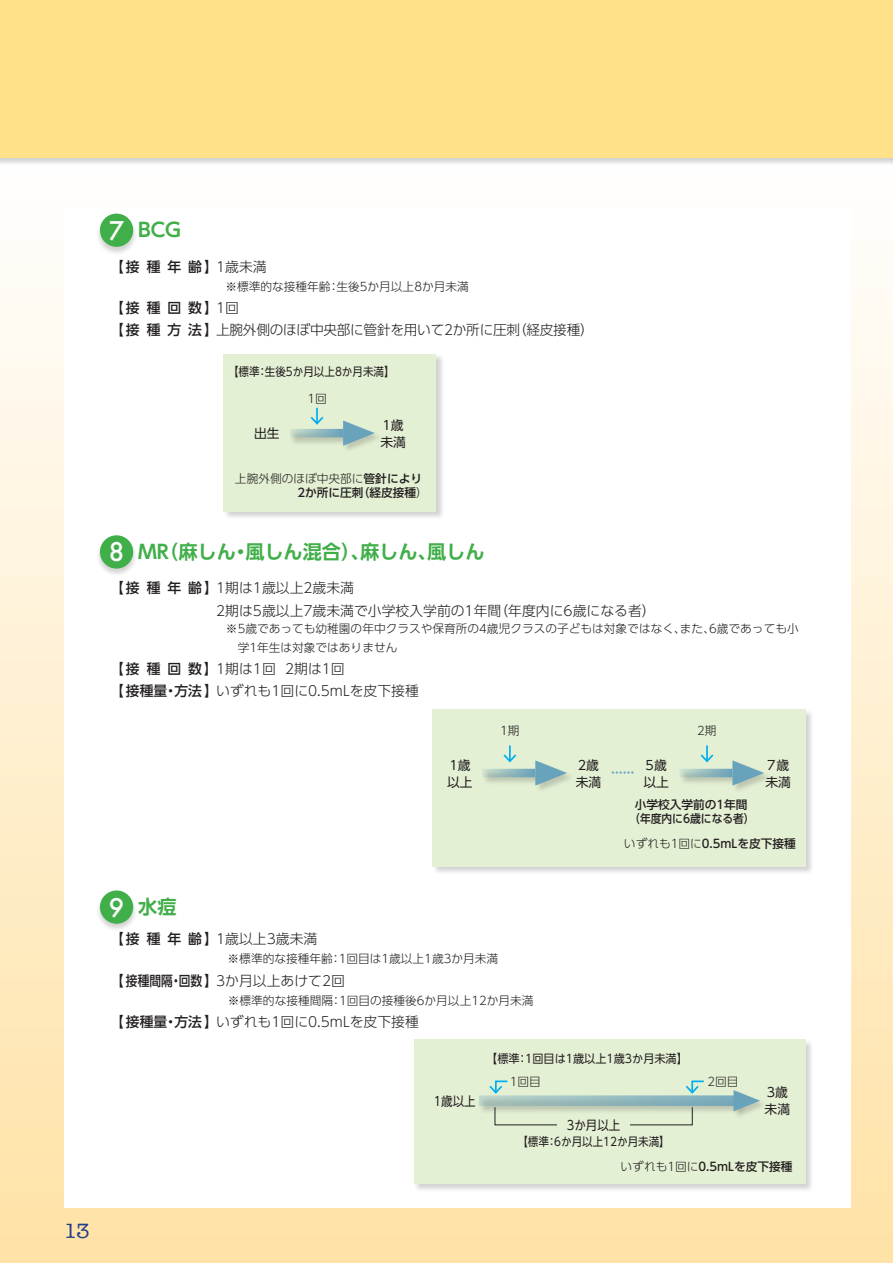
<style>
.page{position:relative;width:893px;height:1263px;background:#fff}
.page>*{position:absolute;margin:0;border:0;box-sizing:border-box;transform-origin:0 0}
.t1{font:21.3px "American Typewriter";color:#253f8e}
.t2{font:700 19.2px "UD Shin Go Pro De";color:#40ae49}
.t3{font:300 13.8px/22.4px "UD Shin Go Pro";color:#231f20}
.t4{font:300 13.8px "UD Shin Go Pro";letter-spacing:-.02em;color:#231f20}
.t5{font:500 13.8px "UD Shin Go NT Pro";color:#231f20}
.t6{font:12.75px/17px "UD Shin Go NT Pro";color:#231f20}
.t7{font:12.75px "UD Shin Go NT Pro";color:#231f20;scale:.9 1}
.t8{font:300 11.7px/18.9px "UD Shin Go Pro";color:#231f20}
.t9{font:500 11.7px/13.8px "UD Shin Go Pro";color:#231f20}
.t10{font:11.7px "UD Shin Go NT Pro";color:#231f20;scale:.9 1}
.t11{font:11.7px "UD Shin Go NT Pro";color:#231f20;scale:.95 1}
.t12{font:300 11.7px "UD Shin Go NT Pro";color:#231f20}
.t13{font:700 11.7px "UD Shin Go NT Pro";color:#69a2bb}
.s1{font-family:"Futura";font-weight:500;font-size:25.05px;color:#fff}
.s2{font-family:"UD Shin Go NT Pro";font-weight:500}
.s3{font-family:"UD Shin Go Pro";font-weight:300}
.s4{font-weight:300}
</style>
<div class="page">
<div style="left:0;top:170px;width:893px;height:1093px;background:linear-gradient(to bottom,#fffefe,#ffe2a7)"></div>
<div style="left:0;top:0;width:893px;height:166px;background:#231f20;opacity:.2"></div>
<div style="left:0;top:0;width:893px;height:157px;background:#ffe189"></div>
<div style="left:64px;top:208px;width:786px;height:1000px;background:#fff"></div>
<div style="left:95px;top:213px;width:43px;height:43px;background:#231f20;opacity:.2"></div>
<div style="left:100px;top:214px;width:33px;height:33px;background:#40ae49;border-radius:50%"></div>
<div style="left:223px;top:354px;width:222px;height:167px;background:#231f20;opacity:.2"></div>
<div style="left:223px;top:354px;width:213px;height:157px;background:#e4f0d4"></div>
<svg style="left:310px;top:408px;width:14px;height:17px"></svg>
<div style="left:290px;top:428px;width:62px;height:18px;background:#231f20;opacity:.2"></div>
<svg style="left:290px;top:429px;width:53px;height:8px"></svg>
<div style="left:343px;top:421px;width:40px;height:33px;background:#231f20;opacity:.2"></div>
<svg style="left:343px;top:420px;width:31px;height:26px"></svg>
<div style="left:95px;top:535px;width:43px;height:42px;background:#231f20;opacity:.2"></div>
<div style="left:100px;top:535px;width:33px;height:34px;background:#40ae49;border-radius:50%"></div>
<div style="left:432px;top:709px;width:383px;height:167px;background:#231f20;opacity:.2"></div>
<div style="left:433px;top:709px;width:373px;height:158px;background:#e4f0d4"></div>
<svg style="left:700px;top:745px;width:14px;height:18px"></svg>
<svg style="left:503px;top:745px;width:14px;height:18px"></svg>
<div style="left:679px;top:768px;width:62px;height:18px;background:#231f20;opacity:.2"></div>
<svg style="left:679px;top:769px;width:53px;height:8px"></svg>
<div style="left:482px;top:768px;width:62px;height:18px;background:#231f20;opacity:.2"></div>
<svg style="left:482px;top:769px;width:53px;height:8px"></svg>
<div style="left:732px;top:760px;width:40px;height:34px;background:#231f20;opacity:.2"></div>
<svg style="left:732px;top:760px;width:32px;height:26px"></svg>
<div style="left:535px;top:760px;width:40px;height:34px;background:#231f20;opacity:.2"></div>
<svg style="left:535px;top:760px;width:32px;height:26px"></svg>
<div style="left:95px;top:890px;width:43px;height:43px;background:#231f20;opacity:.2"></div>
<div style="left:100px;top:890px;width:33px;height:34px;background:#40ae49;border-radius:50%"></div>
<div style="left:413px;top:1039px;width:401px;height:154px;background:#231f20;opacity:.2"></div>
<div style="left:414px;top:1039px;width:391px;height:145px;background:#e4f0d4"></div>
<svg style="left:489px;top:1080px;width:19px;height:14px"></svg>
<svg style="left:686px;top:1080px;width:18px;height:14px"></svg>
<div style="left:478px;top:1095px;width:268px;height:20px;background:#231f20;opacity:.2"></div>
<svg style="left:479px;top:1095px;width:254px;height:11px;background:#97bbbd"></svg>
<div style="left:733px;top:1090px;width:35px;height:30px;background:#231f20;opacity:.2"></div>
<svg style="left:733px;top:1090px;width:27px;height:21px"></svg>
<h1 class="t1" style="left:64px;top:1215px;width:27px">13</h1>
<h2 class="t2" style="left:109px;top:214px;width:74px"><span class="s1">7</span> BCG</h2>
<p class="t3" style="left:110px;top:255px;width:158px">【<span class="s2">接種年齢】</span>1歳未満</p>
<p class="t8" style="left:225px;top:276px;width:245px">※標準的な接種年齢：生後5か月以上8か月未満</p>
<p class="t5" style="left:110px;top:297px;width:131px">【接種回数】<span class="s3">1回</span></p>
<p class="t4" style="left:110px;top:319px;width:485px"><span class="s2">【接種方法】</span>上腕外側のほぼ中央部に管針を用いて2か所に圧刺（経皮接種）</p>
<p class="t10" style="left:228px;top:362px;width:186px">【標準：生後5か月以上8か月未満】</p>
<p class="t12" style="left:308px;top:389px;width:21px">1回</p>
<p class="t6" style="left:380px;top:416px;width:27px">1歳未満</p>
<p class="t6" style="left:254px;top:425px;width:27px">出生</p>
<p class="t9" style="left:297px;top:471px;width:132px;text-indent:-62px"><span class="s4">上腕外側のほぼ中央部に</span>管針により<br>2か所に圧刺（経皮接種<span class="s4">）</span></p>
<h2 class="t2" style="left:109px;top:536px;width:377px"><span class="s1">8</span> MR（麻しん・風しん混合）、麻しん、風しん</h2>
<p class="t3" style="left:216px;top:576px;width:441px;text-indent:-106px">【<span class="s2">接種年齢】</span>1期は1歳以上2歳未満<br>2期は5歳以上7歳未満で小学校入学前の1年間（年度内に6歳になる者）</p>
<p class="t8" style="left:238px;top:618px;width:563px;text-indent:-12px">※5歳であっても幼稚園の年中クラスや保育所の4歳児クラスの子どもは対象ではなく、また、6歳であっても小学1年生は対象ではありません</p>
<p class="t3" style="left:110px;top:657px;width:310px"><span class="s2">【接種回数】</span>1期は1回 2期は1回<br><span class="s2">【接種量・方法】</span>いずれも1回に0.5mLを皮下接種</p>
<h2 class="t2" style="left:109px;top:891px;width:69px"><span class="s1">9</span> 水痘</h2>
<p class="t6" style="left:447px;top:756px;width:27px">1歳以上</p>
<p class="t12" style="left:500px;top:721px;width:21px">1期</p>
<p class="t12" style="left:697px;top:721px;width:21px">2期</p>
<p class="t6" style="left:576px;top:756px;width:27px">2歳未満</p>
<p class="t13" style="left:611px;top:763px;width:25px">……</p>
<p class="t6" style="left:643px;top:756px;width:27px">5歳以上</p>
<p class="t9" style="left:629px;top:797px;width:127px;text-align:center">小学校入学前の1年間（年度内に6歳になる者）</p>
<p class="t6" style="left:765px;top:756px;width:27px">7歳未満</p>
<p class="t9" style="left:624px;top:836px;width:173px"><span class="s4">いずれも1回に</span>0.5mLを皮下接種</p>
<p class="t3" style="left:110px;top:927px;width:209px">【<span class="s2">接種年齢】</span>1歳以上3歳未満</p>
<p class="t8" style="left:228px;top:949px;width:272px">※標準的な接種年齢：1回目は1歳以上1歳3か月未満</p>
<p class="t3" style="left:110px;top:969px;width:236px"><span class="s2">【接種間隔・回数】</span>3か月以上あけて2回</p>
<p class="t8" style="left:228px;top:990px;width:307px">※標準的な接種間隔：1回目の接種後6か月以上12か月未満</p>
<p class="t3" style="left:110px;top:1010px;width:310px"><span class="s2">【接種量・方法】</span>いずれも1回に0.5mLを皮下接種</p>
<p class="t11" style="left:486px;top:1049px;width:214px">【標準：1回目は1歳以上1歳3か月未満】</p>
<p class="t12" style="left:510px;top:1072px;width:33px">1回目</p>
<p class="t12" style="left:707px;top:1072px;width:33px">2回目</p>
<p class="t7" style="left:567px;top:1114px;width:61px">3か月以上</p>
<p class="t7" style="left:434px;top:1090px;width:48px">1歳以上</p>
<p class="t6" style="left:765px;top:1083px;width:27px">3歳未満</p>
<p class="t10" style="left:517px;top:1132px;width:171px">【標準：6か月以上12か月未満】</p>
<p class="t9" style="left:621px;top:1159px;width:173px"><span class="s4">いずれも1回に</span>0.5mLを皮下接種</p>
</div>
